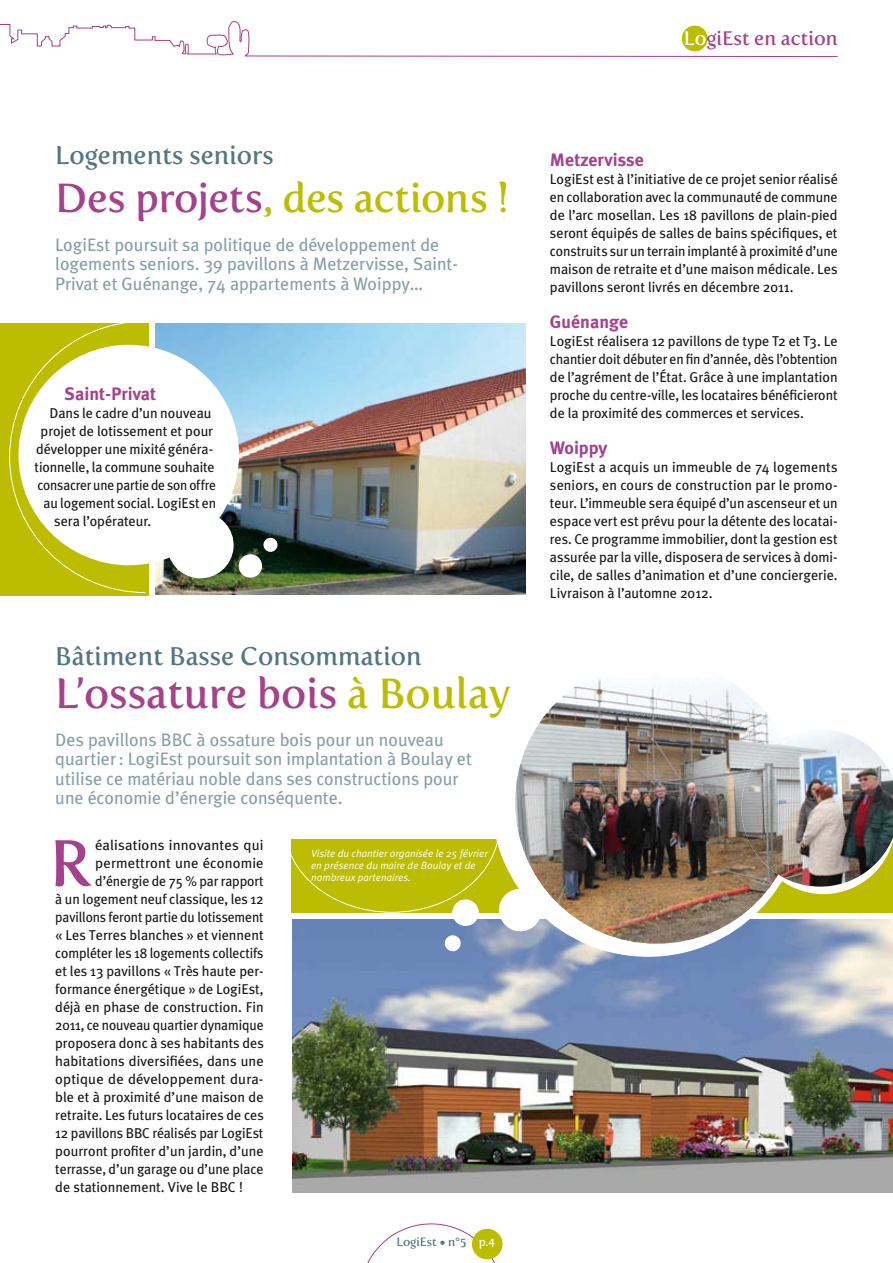
<style>
.page{position:relative;width:893px;height:1263px;background:#fff}
.page>*{position:absolute;margin:0;border:0;box-sizing:border-box;transform-origin:0 0}
.t1{font:65.1px "Fertigo Pro";color:#a6418b}
.t2{font:42px "Fertigo Pro";color:#a6418b}
.t3{font:40.5px "Fertigo Pro";letter-spacing:-.015em;color:#bcbd00}
.t4{font:25.5px "Fertigo Pro";color:#537586}
.t5{font:19.5px "Fertigo Pro";color:#a6418b}
.t6{font:18px/19.5px "Meta Plus";color:#88a0a9}
.t7{font:700 18px "Meta Plus";color:#a6418b}
.t8{font:14.25px/18px "Meta Plus";color:#1a171b;text-align:justify}
.t9{font:14.25px "Meta Plus";color:#1a171b;scale:.96 1}
.t10{font:14.25px "Meta Plus";color:#1a171b;scale:.95 1}
.t11{font:14.25px "Meta Plus";color:#1a171b;scale:1.04 1}
.t12{font:12px "Fertigo Pro";color:#537586}
.t13{font:italic 10.5px/12px "Meta Plus Normal";color:#fff}
.s1{color:#a6418b}
.s2{color:#bcbd00}
.s3{color:#fff}
</style>
<div class="page">
<svg style="left:0;top:21px;width:838px;height:37px"></svg>
<div style="left:292px;top:839px;width:601px;height:73px;background:#bcbd00"></div>
<div style="left:682px;top:26px;width:26px;height:25px;background:#bcbd00;border-radius:50%"></div>
<svg style="left:367px;top:1223px;width:132px;height:40px"></svg>
<div style="left:472px;top:1229px;width:30px;height:30px;background:#bcbd00;border-radius:50%"></div>
<img style="left:292px;top:919px;width:601px;height:274px">
<div style="left:0;top:323px;width:149px;height:272px;background:#bcbd00"></div>
<img style="left:155px;top:323px;width:371px;height:272px">
<svg style="left:9px;top:323px;width:137px;height:270px"></svg>
<div style="left:19px;top:345px;width:220px;height:220px;background:#fff;border-radius:50%"></div>
<svg style="left:263px;top:537px;width:15px;height:15px"></svg>
<img style="left:166px;top:511px;width:96px;height:68px">
<div style="left:491px;top:644px;width:314px;height:313px;background:#fff;border-radius:50%"></div>
<img style="left:515px;top:661px;width:283px;height:283px;border-radius:142px">
<svg style="left:291px;top:825px;width:253px;height:127px"></svg>
<svg style="left:741px;top:887px;width:114px;height:7px"></svg>
<img style="left:741px;top:729px;width:152px;height:158px">
<h3 class="t4" style="left:55px;top:140px;width:220px">Logements seniors</h3>
<h3 class="t3" style="left:55px;top:174px;width:455px"><span class="s1">Des projets</span>, des actions !</h3>
<p class="t6" style="left:55px;top:235px;width:404px">LogiEst poursuit sa politique de développement de logements seniors. 39 pavillons à Metzervisse, Saint-<br>Privat et Guénange, 74 appartements à Woippy…</p>
<p class="t7" style="left:65px;top:383px;width:93px">Saint-Privat</p>
<p class="t8" style="left:50px;top:404px;width:163px">Dans le cadre d’un nouveau</p>
<p class="t8" style="left:41px;top:422px;width:174px">projet de lotissement et pour</p>
<p class="t8" style="left:36px;top:440px;width:178px">développer une mixité généra-</p>
<p class="t8" style="left:35px;top:458px;width:181px">tionnelle, la commune souhaite</p>
<p class="t10" style="left:38px;top:477px;width:189px">consacrer une partie de son offre</p>
<p class="t8" style="left:44px;top:494px;width:174px">au logement social. LogiEst en</p>
<p class="t8" style="left:54px;top:512px;width:99px">sera l’opérateur.</p>
<h3 class="t4" style="left:55px;top:641px;width:368px">Bâtiment Basse Consommation</h3>
<h2 class="t2" style="left:55px;top:669px;width:457px">L’ossature bois <span class="s2">à Boulay</span></h2>
<p class="t6" style="left:55px;top:729px;width:418px">Des pavillons BBC à ossature bois pour un nouveau quartier: LogiEst poursuit son implantation à Boulay et utilise ce matériau noble dans ses constructions pour une économie d’énergie conséquente.</p>
<h1 class="t1" style="left:49px;top:825px;width:44px">R</h1>
<p class="t11" style="left:95px;top:837px;width:163px">éalisations innovantes qui</p>
<p class="t13" style="left:311px;top:848px;width:178px">Visite du chantier organisée le 25 février en présence du maire de Boulay et de nombreux partenaires.</p>
<p class="t8" style="left:95px;top:854px;width:170px">permettront une économie</p>
<p class="t8" style="left:95px;top:872px;width:170px">d’énergie de 75 % par rapport</p>
<p class="t8" style="left:55px;top:890px;width:210px">à un logement neuf classique, les 12</p>
<p class="t9" style="left:55px;top:909px;width:219px">pavillons feront partie du lotissement</p>
<p class="t8" style="left:55px;top:926px;width:210px">« Les Terres blanches » et viennent</p>
<p class="t8" style="left:55px;top:944px;width:210px">compléter les 18 logements collectifs</p>
<p class="t8" style="left:55px;top:962px;width:210px">et les 13 pavillons « Très haute per-</p>
<p class="t8" style="left:55px;top:980px;width:210px">formance énergétique » de LogiEst,</p>
<p class="t8" style="left:55px;top:998px;width:210px">déjà en phase de construction. Fin</p>
<p class="t9" style="left:55px;top:1017px;width:219px">2011, ce nouveau quartier dynamique</p>
<p class="t8" style="left:55px;top:1034px;width:210px">proposera donc à ses habitants des</p>
<p class="t8" style="left:55px;top:1052px;width:210px">habitations diversifiées, dans une</p>
<p class="t8" style="left:55px;top:1070px;width:210px">optique de développement dura-</p>
<p class="t8" style="left:55px;top:1088px;width:210px">ble et à proximité d’une maison de</p>
<p class="t8" style="left:55px;top:1106px;width:210px">retraite. Les futurs locataires de ces</p>
<p class="t8" style="left:55px;top:1124px;width:210px">12 pavillons BBC réalisés par LogiEst</p>
<p class="t8" style="left:55px;top:1142px;width:210px">pourront profiter d’un jardin, d’une</p>
<p class="t8" style="left:55px;top:1160px;width:210px">terrasse, d’un garage ou d’une place</p>
<p class="t8" style="left:55px;top:1178px;width:189px">de stationnement. Vive le BBC !</p>
<p class="t12" style="left:396px;top:1234px;width:101px">LogiEst • n°5 <span class="s3">p.4</span></p>
<h3 class="t5" style="left:684px;top:27px;width:155px"><span class="s3">Lo</span>giEst en action</h3>
<p class="t7" style="left:550px;top:149px;width:96px">Metzervisse</p>
<p class="t8" style="left:550px;top:170px;width:289px">LogiEst est à l’initiative de ce projet senior réalisé en collaboration avec la communauté de commune de l’arc mosellan. Les 18 pavillons de plain-pied seront équipés de salles de bains spécifiques, et construits sur un terrain implanté à proximité d’une maison de retraite et d’une maison médicale. Les pavillons seront livrés en décembre 2011.</p>
<p class="t7" style="left:550px;top:311px;width:80px">Guénange</p>
<p class="t8" style="left:550px;top:332px;width:289px">LogiEst réalisera 12 pavillons de type T2 et T3. Le chantier doit débuter en fin d’année, dès l’obtention de l’agrément de l’État. Grâce à une implantation proche du centre-ville, les locataires bénéficieront de la proximité des commerces et services.</p>
<p class="t7" style="left:550px;top:437px;width:59px">Woippy</p>
<p class="t8" style="left:550px;top:458px;width:289px">LogiEst a acquis un immeuble de 74 logements seniors, en cours de construction par le promo&shy;teur. L’immeuble sera équipé d’un ascenseur et un espace vert est prévu pour la détente des locatai&shy;res. Ce programme immobilier, dont la gestion est assurée par la ville, disposera de services à domi&shy;cile, de salles d’animation et d’une conciergerie.<br>Livraison à l’automne 2012.</p>
</div>
